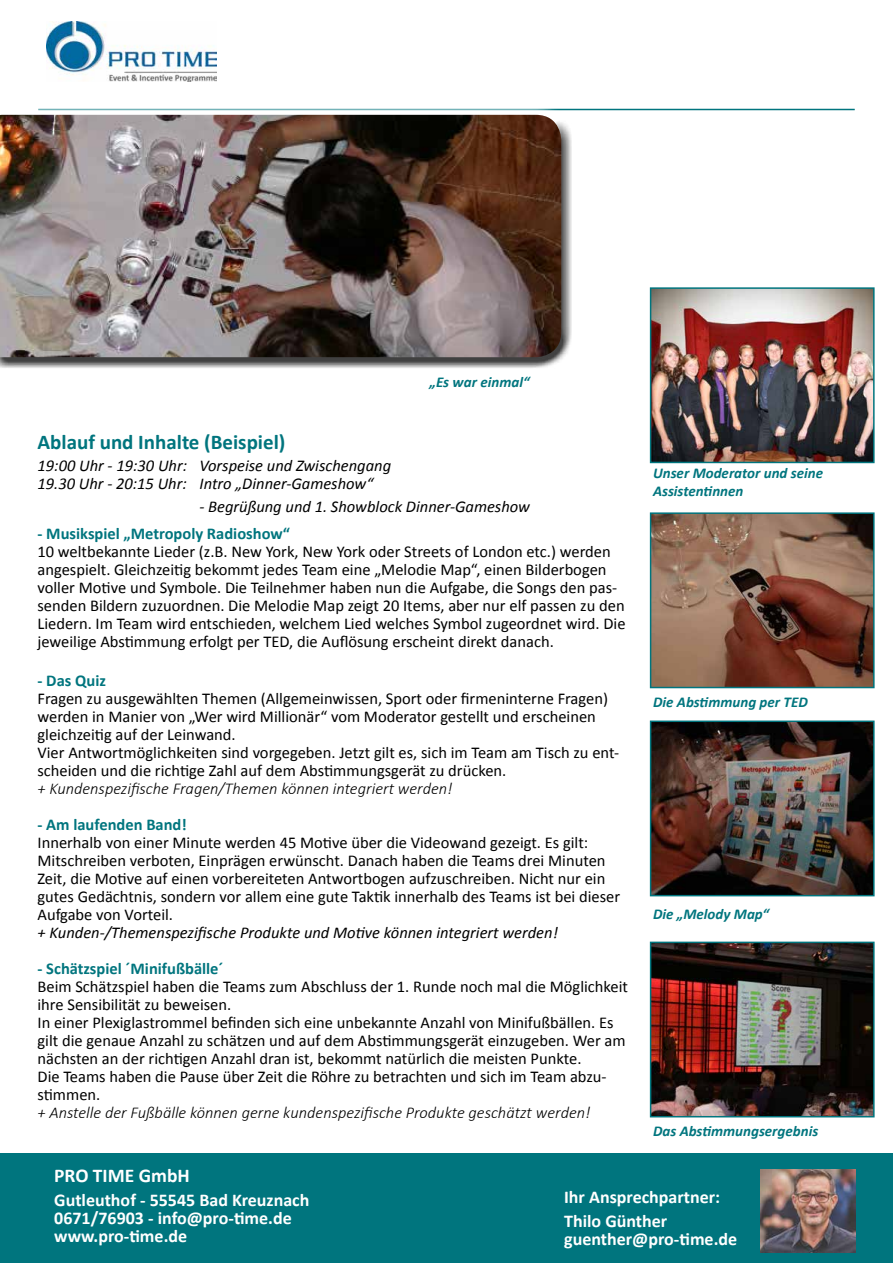
<style>
.page{position:relative;width:893px;height:1263px;background:#fff}
.page>*{position:absolute;margin:0;border:0;box-sizing:border-box;transform-origin:0 0}
.t1{font:700 21px "Calibri";color:#00757e}
.t2{font:700 19.5px "Calibri";color:#fff}
.t3{font:700 18px/18px "Calibri";color:#fff}
.t4{font:16.5px/18px "Calibri";color:#000}
.t5{font:italic 16.5px/18px "Calibri";color:#000}
.t6{font:italic 300 16.5px "Calibri";color:#000}
.t7{font:700 16.5px "Calibri";color:#00757e}
.t8{font:italic 700 15px/18px "Calibri";color:#00757e}
</style>
<div class="page">
<img style="left:47px;top:21px;width:170px;height:61px">
<hr style="left:38px;top:109px;width:817px;height:1px;background:#00757e">
<div style="left:0;top:1154px;width:893px;height:109px;background:#00757e"></div>
<img style="left:653px;top:290px;width:219px;height:170px">
<div style="left:650px;top:287px;width:225px;height:176px;border:2px solid #00757e"></div>
<img style="left:653px;top:515px;width:219px;height:170px">
<div style="left:650px;top:512px;width:225px;height:176px;border:2px solid #00757e"></div>
<img style="left:653px;top:944px;width:219px;height:170px">
<div style="left:650px;top:941px;width:225px;height:176px;border:2px solid #00757e"></div>
<img style="left:653px;top:723px;width:219px;height:170px">
<div style="left:650px;top:720px;width:225px;height:176px;border:2px solid #00757e"></div>
<div style="left:0;top:104px;width:565px;height:261px;background:#fff;opacity:.75"></div>
<div style="left:0;top:120px;width:572px;height:248px;background:#000;opacity:.75"></div>
<img style="left:0;top:115px;width:561px;height:242px">
<img style="left:760px;top:1169px;width:95px;height:83px">
<p class="t8" style="left:429px;top:373px;width:102px">„Es war einmal“</p>
<p class="t1" style="left:38px;top:428px;width:249px">Ablauf und Inhalte (Beispiel)</p>
<p class="t5" style="left:38px;top:456px;width:355px">19:00 Uhr - 19:30 Uhr: Vorspeise und Zwischengang<br>19.30 Uhr - 20:15 Uhr: Intro „Dinner-Gameshow“</p>
<p class="t5" style="left:200px;top:497px;width:332px">- Begrüßung und 1. Showblock Dinner-Gameshow</p>
<p class="t7" style="left:38px;top:523px;width:254px">- Musikspiel „Metropoly Radioshow“</p>
<p class="t4" style="left:38px;top:542px;width:590px">10 weltbekannte Lieder (z.B. New York, New York oder Streets of London etc.) werden angespielt. Gleichzeitig bekommt jedes Team eine „Melodie Map“, einen Bilderbogen voller Motive und Symbole. Die Teilnehmer haben nun die Aufgabe, die Songs den pas&shy;senden Bildern zuzuordnen. Die Melodie Map zeigt 20 Items, aber nur elf passen zu den Liedern. Im Team wird entschieden, welchem Lied welches Symbol zugeordnet wird. Die jeweilige Abstimmung erfolgt per TED, die Auflösung erscheint direkt danach.</p>
<p class="t7" style="left:38px;top:670px;width:70px">- Das Quiz</p>
<p class="t4" style="left:38px;top:690px;width:583px">Fragen zu ausgewählten Themen (Allgemeinwissen, Sport oder firmeninterne Fragen) werden in Manier von „Wer wird Millionär“ vom Moderator gestellt und erscheinen gleichzeitig auf der Leinwand.<br>Vier Antwortmöglichkeiten sind vorgegeben. Jetzt gilt es, sich im Team am Tisch zu ent&shy;scheiden und die richtige Zahl auf dem Abstimmungsgerät zu drücken.</p>
<p class="t6" style="left:38px;top:779px;width:417px">+ Kundenspezifische Fragen/Themen können integriert werden!</p>
<p class="t7" style="left:38px;top:814px;width:151px">- Am laufenden Band!</p>
<p class="t4" style="left:38px;top:834px;width:584px">Innerhalb von einer Minute werden 45 Motive über die Videowand gezeigt. Es gilt:<br>Mitschreiben verboten, Einprägen erwünscht. Danach haben die Teams drei Minuten Zeit, die Motive auf einen vorbereiteten Antwortbogen aufzuschreiben. Nicht nur ein gutes Gedächtnis, sondern vor allem eine gute Taktik innerhalb des Teams ist bei dieser Aufgabe von Vorteil.</p>
<p class="t5" style="left:38px;top:923px;width:522px">+ Kunden-/Themenspezifische Produkte und Motive können integriert werden!</p>
<p class="t7" style="left:38px;top:958px;width:188px">- Schätzspiel ´Minifußbälle´</p>
<p class="t4" style="left:38px;top:978px;width:592px">Beim Schätzspiel haben die Teams zum Abschluss der 1. Runde noch mal die Möglichkeit ihre Sensibilität zu beweisen.<br>In einer Plexiglastrommel befinden sich eine unbekannte Anzahl von Minifußbällen. Es gilt die genaue Anzahl zu schätzen und auf dem Abstimmungsgerät einzugeben. Wer am nächsten an der richtigen Anzahl dran ist, bekommt natürlich die meisten Punkte.<br>Die Teams haben die Pause über Zeit die Röhre zu betrachten und sich im Team abzu&shy;stimmen.</p>
<p class="t6" style="left:38px;top:1103px;width:554px">+ Anstelle der Fußbälle können gerne kundenspezifische Produkte geschätzt werden!</p>
<p class="t8" style="left:653px;top:464px;width:172px">Unser Moderator und seine<br>Assistentinnen</p>
<p class="t8" style="left:653px;top:692px;width:156px">Die Abstimmung per TED</p>
<p class="t8" style="left:653px;top:905px;width:117px">Die „Melody Map“</p>
<p class="t8" style="left:653px;top:1122px;width:167px">Das Abstimmungsergebnis</p>
<p class="t2" style="left:54px;top:1163px;width:137px">PRO TIME GmbH</p>
<p class="t3" style="left:54px;top:1191px;width:257px">Gutleuthof - 55545 Bad Kreuznach<br>0671/76903 - info@pro-time.de www.pro-time.de</p>
<p class="t3" style="left:564px;top:1185px;width:158px;line-height:24px">Ihr Ansprechpartner:<br>Thilo Günther</p>
<p class="t3" style="left:564px;top:1230px;width:175px">guenther@pro-time.de</p>
</div>
